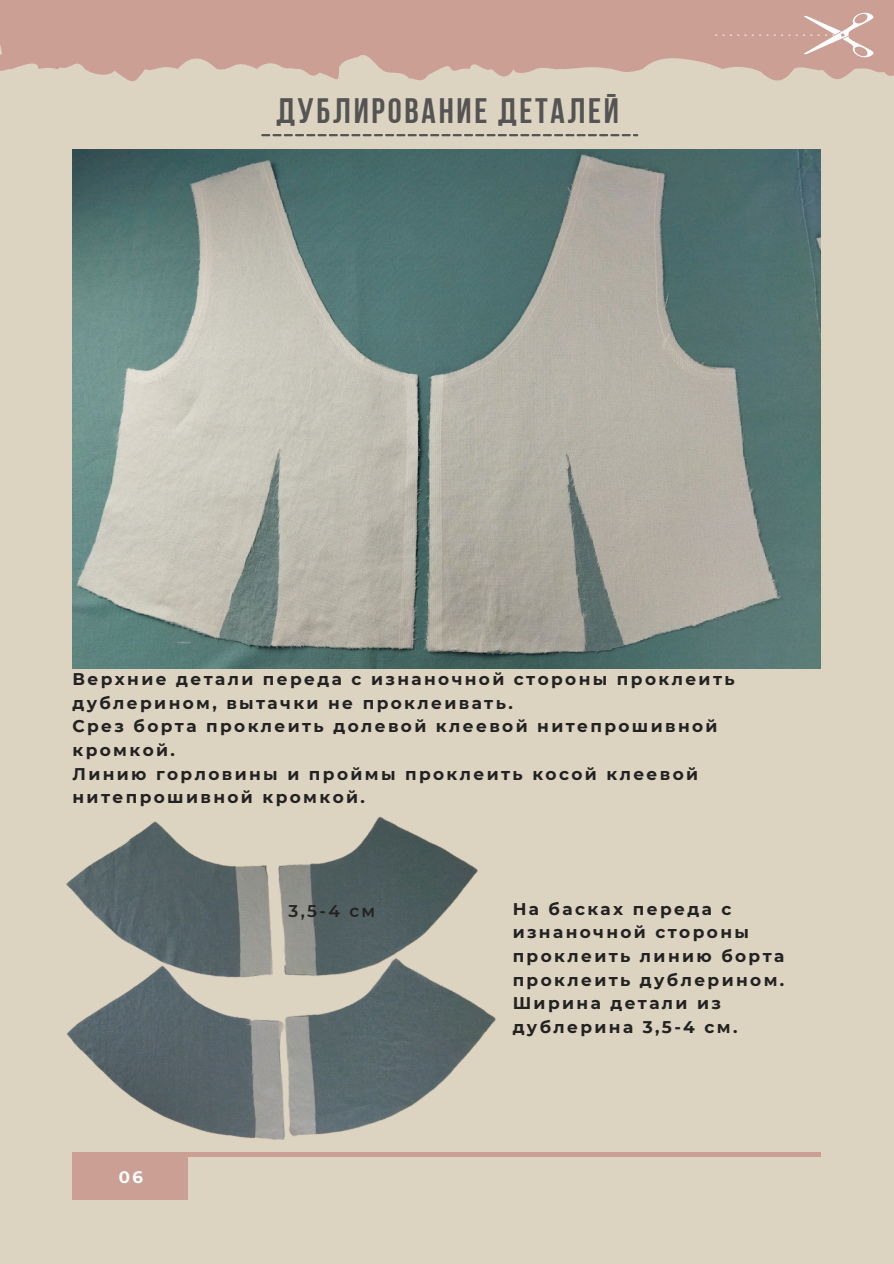
<style>
.page{position:relative;width:894px;height:1264px;background:#fff}
.page>*{position:absolute;margin:0;border:0;box-sizing:border-box;transform-origin:0 0}
.t1{font:35.25px "Bebas Neue Cyrillic";letter-spacing:.08em;color:#545454}
.t2{font:700 16.95px/23.7px "Montserrat";letter-spacing:.14em;color:#222}
.t3{font:600 16.95px "Montserrat";color:#222}
.t4{font:700 16.5px "Montserrat";color:#fff}
</style>
<div class="page">
<div style="left:0;top:0;width:893px;height:1263px;background:#ddd3c1"></div>
<hr style="left:72px;top:1152px;width:748px;height:4px;background:#cb9f94">
<svg style="left:0;top:0;width:893px;height:81px;fill:#cb9f94"></svg>
<svg style="left:788px;top:12px;width:87px;height:46px;background:#d3aea4"></svg>
<svg style="left:737px;top:35px;width:45px;height:1px"></svg>
<svg style="left:715px;top:35px;width:16px;height:1px"></svg>
<svg style="left:261px;top:134px;width:377px;height:2px"></svg>
<img style="left:72px;top:149px;width:747px;height:519px">
<img style="left:66px;top:816px;width:446px;height:384px">
<p class="t1" style="left:276px;top:96px;width:343px">дублирование деталей</p>
<h1 class="t2" style="left:72px;top:667px;width:663px">Верхние детали переда с изнаночной стороны проклеить дублерином, вытачки не проклеивать.</h1>
<p class="t2" style="left:72px;top:714px;width:646px">Срез борта проклеить долевой клеевой нитепрошивной кромкой.</p>
<p class="t2" style="left:72px;top:761px;width:627px">Линию горловины и проймы проклеить косой клеевой нитепрошивной кромкой.</p>
<p class="t4" style="left:119px;top:1166px;width:26px">06</p>
<p class="t3" style="left:288px;top:900px;width:88px">3,5-4 см</p>
<p class="t2" style="left:512px;top:896px;width:273px">На басках переда с изнаночной стороны проклеить линию борта проклеить дублерином.<br>Ширина детали из дублерина 3,5-4 см.</p>
</div>
